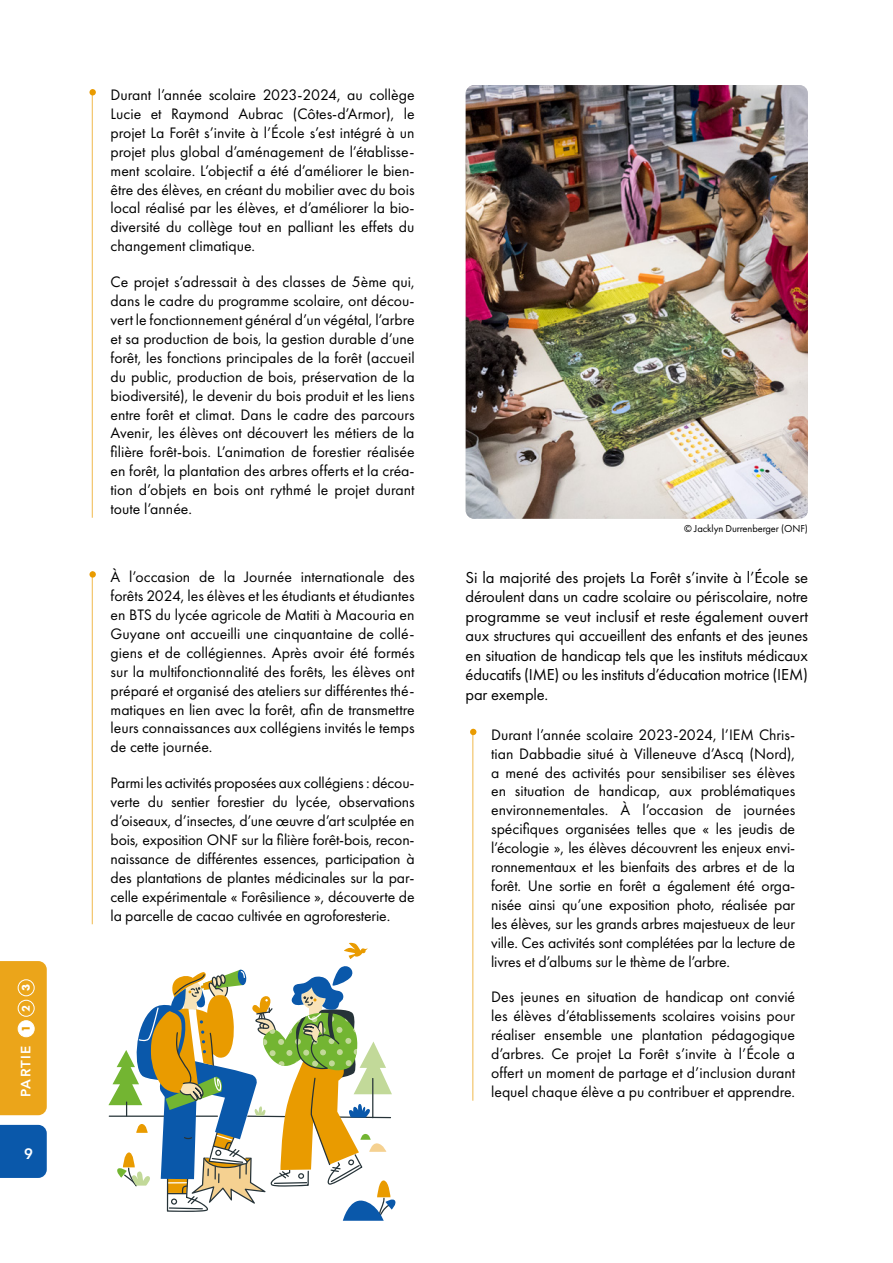
<style>
.page{position:relative;width:893px;height:1263px;background:#fff}
.page>*{position:absolute;margin:0;border:0;box-sizing:border-box;transform-origin:0 0}
.t1{font:16.5px/19.5px "Futura PT";letter-spacing:-.01em;color:#000;text-align:justify}
.t2{font:15.75px/18.9px "Futura PT";color:#000;text-align:justify}
.t3{font:800 15px "Avenir";color:#fff}
.t4{font:800 13.5px "Avenir";letter-spacing:.1em;color:#fff}
.t5{font:10.5px "Futura PT";letter-spacing:-.01em;color:#000}
.s1{font-family:"Futura PT";font-weight:700;font-size:11.55px;color:#e99b00}
.s2{font-family:"Futura PT";font-size:11.55px}
.s3{font-family:"Futura PT";font-weight:700;font-size:11.55px}
</style>
<div class="page">
<hr style="left:92px;top:89px;width:1px;height:429px;background:#f0b94d">
<hr style="left:92px;top:571px;width:1px;height:353px;background:#f0b94d">
<div style="left:89px;top:89px;width:7px;height:6px;background:#e99b00;border-radius:50%"></div>
<div style="left:89px;top:571px;width:7px;height:7px;background:#e99b00;border-radius:50%"></div>
<hr style="left:472px;top:729px;width:1px;height:372px;background:#f0b94d">
<svg style="left:470px;top:729px;width:6px;height:6px"></svg>
<img style="left:466px;top:85px;width:342px;height:434px">
<svg style="left:108px;top:942px;width:288px;height:279px"></svg>
<div style="left:0;top:961px;width:47px;height:154px;background:#eba51a"></div>
<div style="left:18px;top:1021px;width:16px;height:16px;background:#fff;border-radius:50%"></div>
<div style="left:18px;top:1020px;width:17px;height:17px;border:1px solid #fff;border-radius:50%"></div>
<div style="left:18px;top:1000px;width:17px;height:17px;border:1px solid #fff;border-radius:50%"></div>
<div style="left:18px;top:979px;width:17px;height:17px;border:1px solid #fff;border-radius:50%"></div>
<div style="left:0;top:1125px;width:47px;height:53px;background:#0a58aa"></div>
<p class="t4" style="left:18px;top:1097px;width:114px;rotate:-90deg">PARTIE <span class="s1">1</span> <span class="s2">2</span> <span class="s3">3</span></p>
<p class="t3" style="left:24px;top:1145px;width:10px">9</p>
<p class="t2" style="left:111px;top:85px;width:306px">Durant l’année scolaire 2023-2024, au collège Lucie et Raymond Aubrac (Côtes-d’Armor), le projet La Forêt s’invite à l’École s’est intégré à un projet plus global d’aménagement de l’établisse&shy;ment scolaire. L’objectif a été d’améliorer le bien&shy;être des élèves, en créant du mobilier avec du bois local réalisé par les élèves, et d’améliorer la bio&shy;diversité du collège tout en palliant les effets du changement climatique.</p>
<p class="t2" style="left:111px;top:273px;width:306px">Ce projet s’adressait à des classes de 5ème qui, dans le cadre du programme scolaire, ont décou&shy;vert le fonctionnement général d’un végétal, l’arbre et sa production de bois, la gestion durable d’une forêt, les fonctions principales de la forêt (accueil du public, production de bois, préservation de la biodiversité), le devenir du bois produit et les liens entre forêt et climat. Dans le cadre des parcours Avenir, les élèves ont découvert les métiers de la filière forêt-bois. L’animation de forestier réalisée en forêt, la plantation des arbres offerts et la créa&shy;tion d’objets en bois ont rythmé le projet durant toute l’année.</p>
<p class="t2" style="left:111px;top:568px;width:306px">À l’occasion de la Journée internationale des forêts 2024, les élèves et les étudiants et étudiantes en BTS du lycée agricole de Matiti à Macouria en Guyane ont accueilli une cinquantaine de collé&shy;giens et de collégiennes. Après avoir été formés sur la multifonctionnalité des forêts, les élèves ont préparé et organisé des ateliers sur différentes thé&shy;matiques en lien avec la forêt, afin de transmettre leurs connaissances aux collégiens invités le temps de cette journée.</p>
<p class="t2" style="left:111px;top:774px;width:306px">Parmi les activités proposées aux collégiens : décou&shy;verte du sentier forestier du lycée, observations d’oiseaux, d’insectes, d’une œuvre d’art sculptée en bois, exposition ONF sur la filière forêt-bois, recon&shy;naissance de différentes essences, participation à des plantations de plantes médicinales sur la par&shy;celle expérimentale « Forêsilience », découverte de la parcelle de cacao cultivée en agroforesterie.</p>
<p class="t5" style="left:684px;top:523px;width:125px">© Jacklyn Durrenberger (ONF)</p>
<p class="t1" style="left:466px;top:567px;width:344px">Si la majorité des projets La Forêt s’invite à l’École se déroulent dans un cadre scolaire ou périscolaire, notre programme se veut inclusif et reste également ouvert aux structures qui accueillent des enfants et des jeunes en situation de handicap tels que les instituts médicaux éducatifs (IME) ou les instituts d’éducation motrice (IEM) par exemple.</p>
<p class="t2" style="left:491px;top:725px;width:306px">Durant l’année scolaire 2023-2024, l’IEM Chris&shy;tian Dabbadie situé à Villeneuve d’Ascq (Nord), a mené des activités pour sensibiliser ses élèves en situation de handicap, aux problématiques environnementales. À l’occasion de journées spécifiques organisées telles que « les jeudis de l’écologie », les élèves découvrent les enjeux envi&shy;ronnementaux et les bienfaits des arbres et de la forêt. Une sortie en forêt a également été orga&shy;nisée ainsi qu’une exposition photo, réalisée par les élèves, sur les grands arbres majestueux de leur ville. Ces activités sont complétées par la lecture de livres et d’albums sur le thème de l’arbre.</p>
<p class="t2" style="left:491px;top:988px;width:306px">Des jeunes en situation de handicap ont convié les élèves d’établissements scolaires voisins pour réaliser ensemble une plantation pédagogique d’arbres. Ce projet La Forêt s’invite à l’École a offert un moment de partage et d’inclusion durant lequel chaque élève a pu contribuer et apprendre.</p>
</div>
